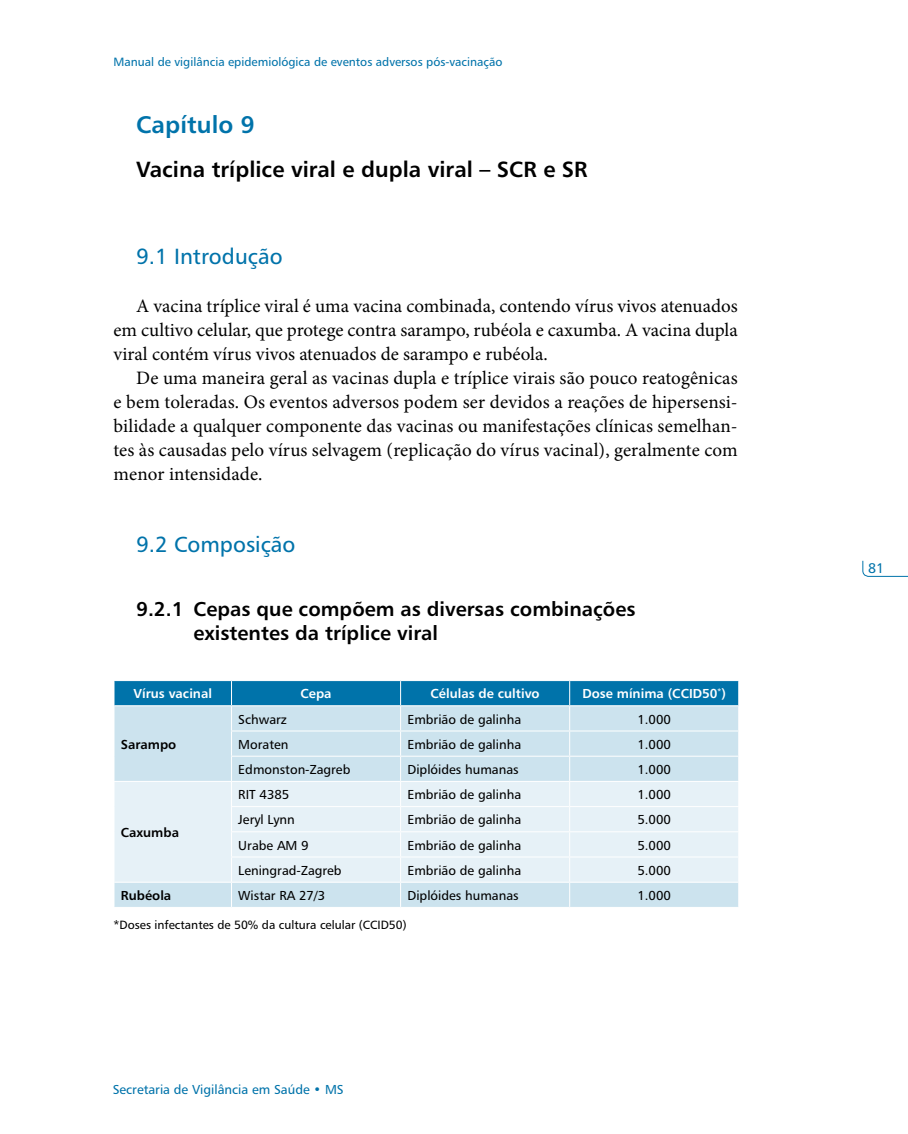
<style>
.page{position:relative;width:908px;height:1134px;background:#fff}
.page>*{position:absolute;margin:0;border:0;box-sizing:border-box;transform-origin:0 0}
.t1{font:24px "Humanist 777 BT Bold B";color:#0073aa}
.t2{font:22px "Humanist 777 BT Bold B";color:#000}
.t3{font:22px "Humanist 777 BT Roman B";color:#0073aa}
.t4{font:20px/24px "Humanist 777 BT Bold B";color:#000}
.t5{font:19px/24px "Minion Pro";letter-spacing:.005em;color:#000;text-align:justify}
.t6{font:14px "Humanist 777 BT Roman B";color:#0073aa}
.t7{font:13px "Humanist 777 BT Roman B";color:#000}
.t8{font:13px "Humanist 777 BT Bold B";color:#fff}
.t9{font:13px "Humanist 777 BT Roman B";color:#0073aa}
.t10{font:13px "Humanist 777 BT Bold B";color:#000}
.t11{font:12px "Humanist 777 BT Roman B";color:#0073aa}
.t12{font:12px "Humanist 777 BT Roman B";color:#000}
</style>
<div class="page">
<svg style="left:862px;top:560px;width:45px;height:17px"></svg>
<svg style="left:114px;top:681px;width:625px;height:226px;background:#c3deeb"></svg>
<p class="t11" style="left:113px;top:55px;width:390px">Manual de vigilância epidemiológica de eventos adversos pós-vacinação</p>
<p class="t1" style="left:136px;top:109px;width:120px">Capítulo 9</p>
<p class="t2" style="left:136px;top:155px;width:453px">Vacina tríplice viral e dupla viral – SCR e SR</p>
<p class="t3" style="left:136px;top:243px;width:148px">9.1 Introdução</p>
<p class="t5" style="left:113px;top:294px;width:625px;text-indent:23px">A vacina tríplice viral é uma vacina combinada, contendo vírus vivos atenuados em cultivo celular, que protege contra sarampo, rubéola e caxumba. A vacina dupla viral contém vírus vivos atenuados de sarampo e rubéola.</p>
<p class="t5" style="left:113px;top:366px;width:625px;text-indent:23px">De uma maneira geral as vacinas dupla e tríplice virais são pouco reatogênicas e bem toleradas. Os eventos adversos podem ser devidos a reações de hipersensi&shy;bilidade a qualquer componente das vacinas ou manifestações clínicas semelhan&shy;tes às causadas pelo vírus selvagem (replicação do vírus vacinal), geralmente com menor intensidade.</p>
<p class="t3" style="left:136px;top:531px;width:161px">9.2 Composição</p>
<p class="t4" style="left:193px;top:597px;width:443px;text-indent:-57px">9.2.1 Cepas que compõem as diversas combinações existentes da tríplice viral</p>
<p class="t8" style="left:133px;top:686px;width:80px">Vírus vacinal</p>
<p class="t8" style="left:300px;top:686px;width:33px">Cepa</p>
<p class="t8" style="left:430px;top:686px;width:111px">Células de cultivo</p>
<p class="t8" style="left:582px;top:686px;width:145px">Dose mínima (CCID50<sup>*</sup>)</p>
<p class="t10" style="left:121px;top:736px;width:57px">Sarampo</p>
<p class="t7" style="left:238px;top:711px;width:50px">Schwarz</p>
<p class="t7" style="left:407px;top:711px;width:115px">Embrião de galinha</p>
<p class="t7" style="left:637px;top:711px;width:35px">1.000</p>
<p class="t7" style="left:238px;top:736px;width:52px">Moraten</p>
<p class="t7" style="left:407px;top:736px;width:115px">Embrião de galinha</p>
<p class="t7" style="left:637px;top:736px;width:35px">1.000</p>
<p class="t7" style="left:238px;top:761px;width:113px">Edmonston-Zagreb</p>
<p class="t7" style="left:407px;top:761px;width:113px">Diplóides humanas</p>
<p class="t7" style="left:637px;top:761px;width:35px">1.000</p>
<p class="t10" style="left:121px;top:824px;width:60px">Caxumba</p>
<p class="t7" style="left:238px;top:787px;width:53px">RIT 4385</p>
<p class="t7" style="left:407px;top:787px;width:115px">Embrião de galinha</p>
<p class="t7" style="left:637px;top:787px;width:35px">1.000</p>
<p class="t7" style="left:238px;top:812px;width:58px">Jeryl Lynn</p>
<p class="t7" style="left:407px;top:812px;width:115px">Embrião de galinha</p>
<p class="t7" style="left:637px;top:812px;width:35px">5.000</p>
<p class="t7" style="left:238px;top:837px;width:70px">Urabe AM 9</p>
<p class="t7" style="left:407px;top:837px;width:115px">Embrião de galinha</p>
<p class="t7" style="left:637px;top:837px;width:35px">5.000</p>
<p class="t7" style="left:238px;top:862px;width:105px">Leningrad-Zagreb</p>
<p class="t7" style="left:407px;top:862px;width:115px">Embrião de galinha</p>
<p class="t7" style="left:637px;top:862px;width:35px">5.000</p>
<p class="t10" style="left:121px;top:887px;width:52px">Rubéola</p>
<p class="t7" style="left:238px;top:887px;width:88px">Wistar RA 27/3</p>
<p class="t7" style="left:407px;top:887px;width:113px">Diplóides humanas</p>
<p class="t7" style="left:637px;top:887px;width:35px">1.000</p>
<p class="t12" style="left:113px;top:918px;width:294px">*Doses infectantes de 50% da cultura celular (CCID50)</p>
<p class="t9" style="left:113px;top:1082px;width:232px">Secretaria de Vigilância em Saúde • MS</p>
<p class="t6" style="left:867px;top:559px;width:18px">81</p>
</div>
